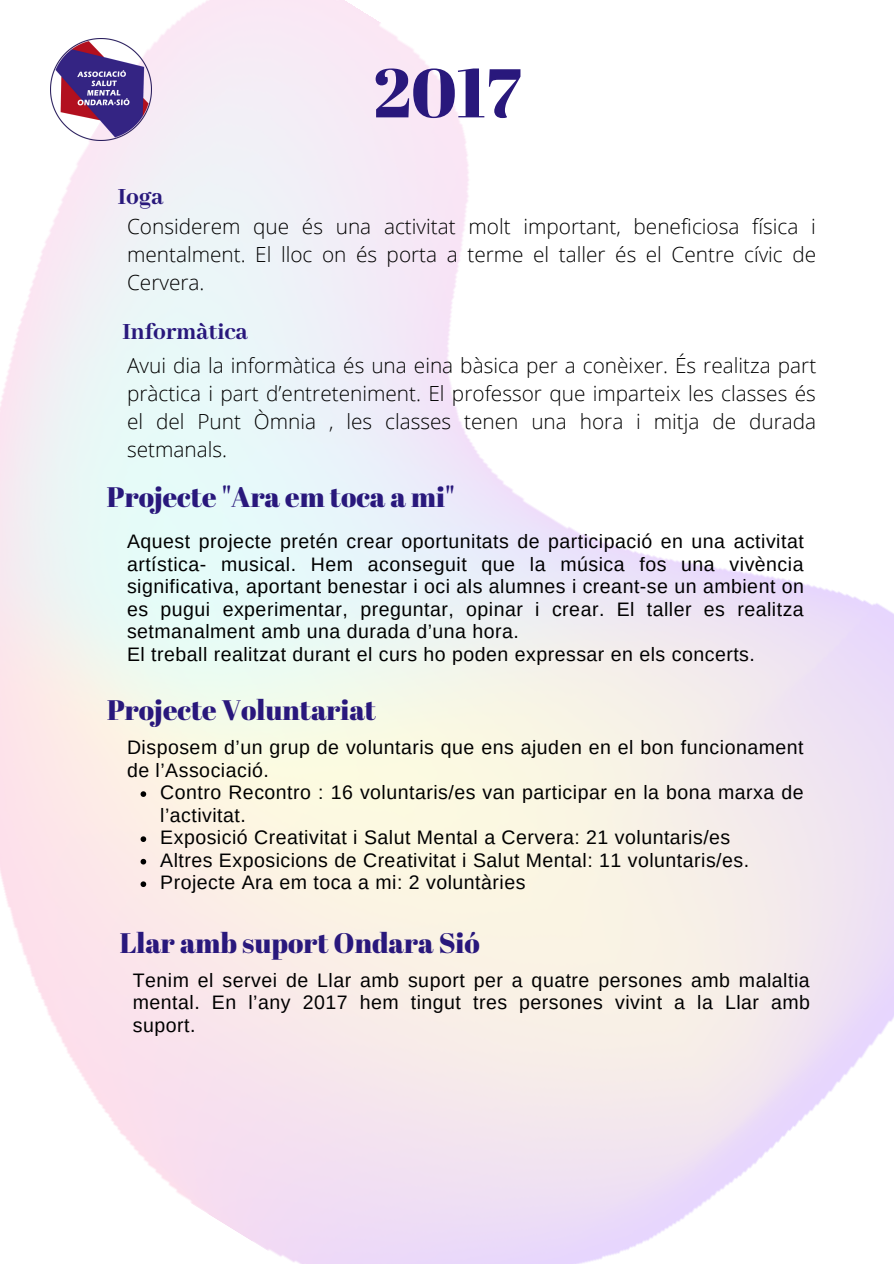
<style>
.page{position:relative;width:894px;height:1264px;background:#fff}
.page>*{position:absolute;margin:0;border:0;box-sizing:border-box;transform-origin:0 0}
.t1{font:68.7px "Abril Fatface";color:#29187c}
.t2{font:28.2px "Abril Fatface";color:#29187c}
.t3{font:800 25.2px "Abhaya Libre";color:#29187c}
.t4{font:300 20.85px/28.2px "Open Sans";color:#000;text-align:justify}
.t5{font:19.5px/22.5px "Arimo";letter-spacing:.025em;color:#000;text-align:justify}
</style>
<div class="page">
<img style="left:0;top:0;width:893px;height:1263px">
<img style="left:50px;top:39px;width:102px;height:101px">
<svg style="left:140px;top:791px;width:6px;height:6px"></svg>
<svg style="left:140px;top:836px;width:6px;height:6px"></svg>
<svg style="left:140px;top:858px;width:6px;height:6px"></svg>
<svg style="left:140px;top:881px;width:6px;height:6px"></svg>
<p class="t1" style="left:373px;top:45px;width:149px">2017</p>
<p class="t3" style="left:118px;top:183px;width:47px">Ioga</p>
<p class="t4" style="left:127px;top:212px;width:690px">Considerem que és una activitat molt important, beneficiosa física i mentalment. El lloc on és porta a terme el taller és el Centre cívic de Cervera.</p>
<p class="t3" style="left:123px;top:317px;width:127px">Informàtica</p>
<p class="t4" style="left:127px;top:350px;width:690px">Avui dia la informàtica és una eina bàsica per a conèixer. És realitza part pràctica i part d’entreteniment. El professor que imparteix les classes és el del Punt Òmnia , les classes tenen una hora i mitja de durada setmanals.</p>
<p class="t2" style="left:107px;top:477px;width:349px">Projecte "Ara em toca a mi"</p>
<p class="t5" style="left:127px;top:530px;width:678px">Aquest projecte pretén crear oportunitats de participació en una activitat artística- musical. Hem aconseguit que la música fos una vivència significativa, aportant benestar i oci als alumnes i creant-se un ambient on es pugui experimentar, preguntar, opinar i crear. El taller es realitza setmanalment amb una durada d’una hora.</p>
<p class="t5" style="left:127px;top:642px;width:629px">El treball realitzat durant el curs ho poden expressar en els concerts.</p>
<p class="t2" style="left:107px;top:690px;width:270px">Projecte Voluntariat</p>
<p class="t5" style="left:127px;top:736px;width:677px">Disposem d’un grup de voluntaris que ens ajuden en el bon funcionament de l’Associació.</p>
<p class="t5" style="left:160px;top:781px;width:644px">Contro Recontro : 16 voluntaris/es van participar en la bona marxa de l’activitat.</p>
<p class="t5" style="left:160px;top:826px;width:571px">Exposició Creativitat i Salut Mental a Cervera: 21 voluntaris/es</p>
<p class="t5" style="left:160px;top:848px;width:590px">Altres Exposicions de Creativitat i Salut Mental: 11 voluntaris/es.</p>
<p class="t5" style="left:160px;top:871px;width:366px">Projecte Ara em toca a mi: 2 voluntàries</p>
<p class="t2" style="left:120px;top:923px;width:361px">Llar amb suport Ondara Sió</p>
<p class="t5" style="left:133px;top:968px;width:678px">Tenim el servei de Llar amb suport per a quatre persones amb malaltia mental. En l’any 2017 hem tingut tres persones vivint a la Llar amb suport.</p>
</div>
